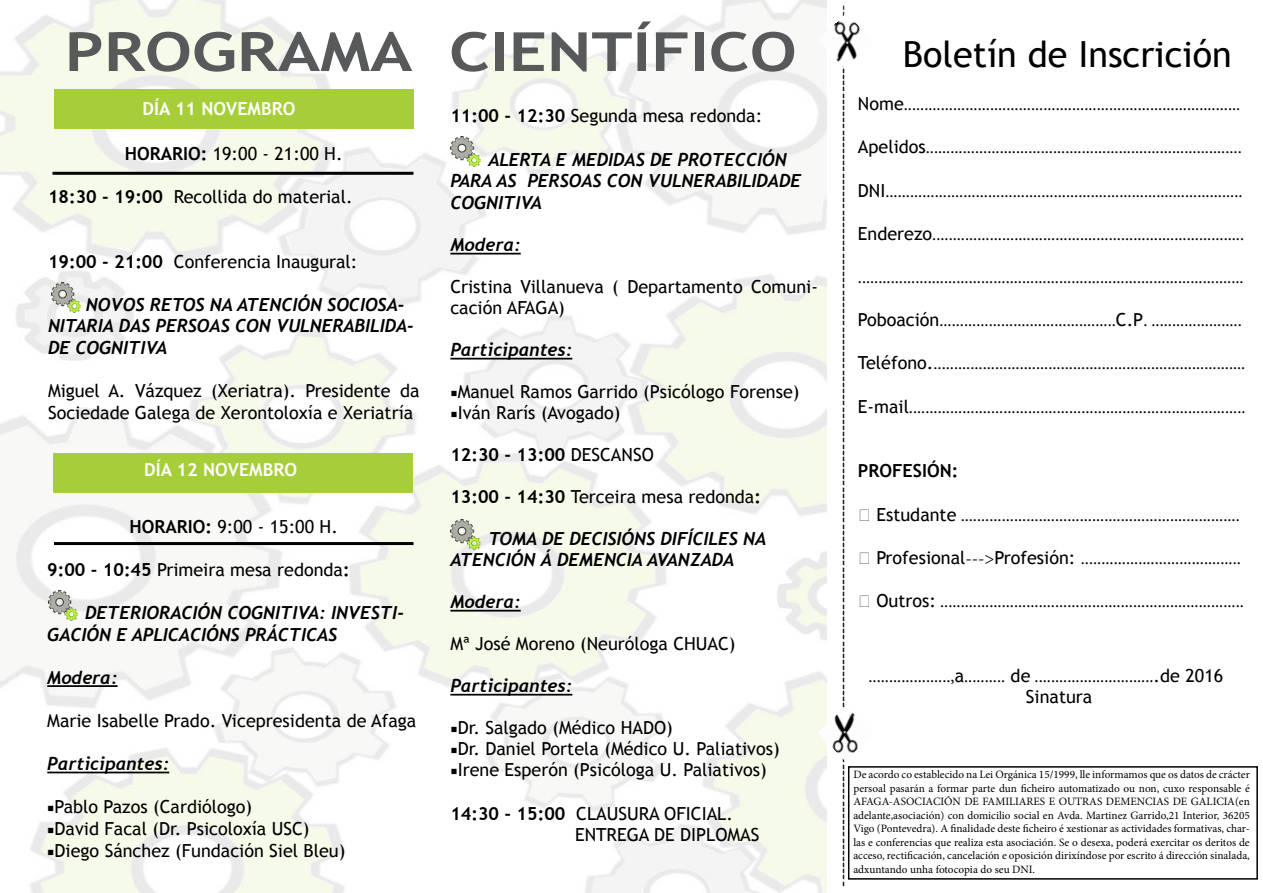
<style>
.page{position:relative;width:1263px;height:893px;background:#fff}
.page>*{position:absolute;margin:0;border:0;box-sizing:border-box;transform-origin:0 0}
.t1{font:700 54px "Trebuchet MS";color:#58595b;scale:1.24 1}
.t2{font:36px "Trebuchet MS";color:#000}
.t3{font:18px "Minion Pro";color:#000}
.t4{font:18px/21.6px "Trebuchet MS";color:#000}
.t5{font:italic 700 18px/21.6px "Trebuchet";color:#000}
.t6{font:700 18px "Minion Pro";color:#000}
.t7{font:700 18px "Trebuchet MS";color:#000}
.t8{font:700 18px "Trebuchet MS";color:#fff}
.t9{font:11.25px/13.5px "Minion Pro";color:#000;text-align:justify}
.s1{font-weight:700}
.s2{font-family:"Minion Pro";font-weight:600}
.s3{font-weight:400}
.s4{font-family:"Trebuchet MS"}
</style>
<div class="page">
<img style="left:0;top:0;width:827px;height:893px">
<div style="left:54px;top:89px;width:359px;height:40px;background:#a6ce39"></div>
<div style="left:53px;top:453px;width:360px;height:40px;background:#a6ce39"></div>
<hr style="left:47px;top:685px;width:71px;height:2px;background:#000">
<hr style="left:47px;top:772px;width:122px;height:1px;background:#000">
<img style="left:48px;top:591px;width:30px;height:29px">
<hr style="left:52px;top:172px;width:361px;height:3px;background:#000">
<hr style="left:54px;top:542px;width:359px;height:3px;background:#000">
<hr style="left:450px;top:253px;width:71px;height:1px;background:#000">
<hr style="left:450px;top:358px;width:122px;height:1px;background:#000">
<hr style="left:450px;top:610px;width:71px;height:1px;background:#000">
<hr style="left:450px;top:694px;width:122px;height:1px;background:#000">
<img style="left:450px;top:137px;width:30px;height:30px">
<img style="left:450px;top:519px;width:30px;height:30px">
<img style="left:51px;top:283px;width:30px;height:29px">
<div style="left:848px;top:766px;width:410px;height:114px;border:2px solid #000"></div>
<img style="left:818px;top:706px;width:40px;height:55px">
<img style="left:818px;top:13px;width:42px;height:55px">
<h1 class="t1" style="left:65px;top:18px;width:592px">PROGRAMA CIENTÍFICO</h1>
<p class="t8" style="left:143px;top:98px;width:154px">DÍA 11 NOVEMBRO</p>
<p class="t4" style="left:450px;top:105px;width:313px"><span class="s1">11:00 - 12:30</span> Segunda mesa redonda:</p>
<p class="t5" style="left:450px;top:149px;width:352px;text-indent:38px">ALERTA E MEDIDAS DE PROTECCIÓN<br>PARA AS PERSOAS CON VULNERABILIDADE<br>COGNITIVA</p>
<p class="t5" style="left:450px;top:234px;width:72px">Modera:</p>
<p class="t4" style="left:450px;top:277px;width:369px;line-height:21px">Cristina Villanueva ( Departamento Comuni&shy;cación AFAGA)</p>
<p class="t5" style="left:450px;top:339px;width:124px">Participantes:</p>
<p class="t4" style="left:450px;top:381px;width:351px"><span class="s2">■</span>Manuel Ramos Garrido (Psicólogo Forense)</p>
<p class="t4" style="left:450px;top:402px;width:172px"><span class="s2">■</span>Iván Rarís (Avogado)</p>
<p class="t7" style="left:450px;top:444px;width:205px">12:30 - 13:00 <span class="s3">DESCANSO</span></p>
<p class="t4" style="left:450px;top:486px;width:312px"><span class="s1">13:00 - 14:30</span> Terceira mesa redonda<span class="s1">:</span></p>
<p class="t5" style="left:450px;top:529px;width:317px;line-height:21px;text-indent:38px">TOMA DE DECISIÓNS DIFÍCILES NA<br>ATENCIÓN Á DEMENCIA AVANZADA</p>
<p class="t5" style="left:450px;top:591px;width:72px">Modera:</p>
<p class="t4" style="left:450px;top:633px;width:287px">Mª José Moreno (Neuróloga CHUAC)</p>
<p class="t5" style="left:450px;top:675px;width:124px">Participantes:</p>
<p class="t4" style="left:450px;top:717px;width:224px"><span class="s2">■</span>Dr. Salgado (Médico HADO)</p>
<p class="t4" style="left:450px;top:738px;width:331px"><span class="s2">■</span>Dr. Daniel Portela (Médico U. Paliativos)</p>
<p class="t4" style="left:450px;top:759px;width:318px"><span class="s2">■</span>Irene Esperón (Psicóloga U. Paliativos)</p>
<p class="t4" style="left:575px;top:803px;width:186px;text-indent:-125px"><span class="s1">14:30 - 15:00</span> CLAUSURA OFICIAL.<br>ENTREGA DE DIPLOMAS</p>
<p class="t4" style="left:125px;top:143px;width:219px"><span class="s1">HORARIO:</span> 19:00 - 21:00 H.</p>
<p class="t4" style="left:48px;top:186px;width:306px"><span class="s1">18:30 - 19:00</span> Recollida do material.</p>
<p class="t4" style="left:48px;top:251px;width:311px"><span class="s1">19:00 - 21:00</span> Conferencia Inaugural:</p>
<p class="t5" style="left:48px;top:294px;width:367px;text-indent:38px">NOVOS RETOS NA ATENCIÓN SOCIOSA-<br>NITARIA DAS PERSOAS CON VULNERABILIDA-<br>DE COGNITIVA</p>
<p class="t4" style="left:48px;top:380px;width:373px">Miguel A. Vázquez (Xeriatra). Presidente da<br>Sociedade Galega de Xerontoloxía e Xeriatría</p>
<p class="t8" style="left:144px;top:458px;width:154px">DÍA 12 NOVEMBRO</p>
<p class="t4" style="left:129px;top:516px;width:210px"><span class="s1">HORARIO:</span> 9:00 - 15:00 H.</p>
<p class="t4" style="left:47px;top:559px;width:304px"><span class="s1">9:00 - 10:45</span> Primeira mesa redonda<span class="s1">:</span></p>
<p class="t5" style="left:47px;top:602px;width:358px;text-indent:38px">DETERIORACIÓN COGNITIVA: INVESTI-<br>GACIÓN E APLICACIÓNS PRÁCTICAS</p>
<p class="t5" style="left:47px;top:667px;width:72px">Modera:</p>
<p class="t4" style="left:47px;top:710px;width:370px">Marie Isabelle Prado. Vicepresidenta de Afaga</p>
<p class="t5" style="left:47px;top:753px;width:124px">Participantes:</p>
<p class="t4" style="left:47px;top:796px;width:206px"><span class="s2">■</span>Pablo Pazos (Cardiólogo)</p>
<p class="t4" style="left:47px;top:818px;width:264px"><span class="s2">■</span>David Facal (Dr. Psicoloxía USC)</p>
<p class="t4" style="left:47px;top:840px;width:300px"><span class="s2">■</span>Diego Sánchez (Fundación Siel Bleu)</p>
<p class="t6" style="left:829px;top:887px;width:884px;rotate:-90deg">----------------------------------------------------------------------------------------------------------------------------------------<span class="s3">-------</span></p>
<h2 class="t2" style="left:903px;top:33px;width:330px">Boletín de Inscrición</h2>
<p class="t3" style="left:858px;top:92px;width:384px"><span class="s4">Nome</span>..................................................................................</p>
<p class="t3" style="left:858px;top:136px;width:385px"><span class="s4">Apelidos</span>.............................................................................</p>
<p class="t3" style="left:858px;top:179px;width:386px"><span class="s4">DNI</span>.......................................................................................</p>
<p class="t3" style="left:858px;top:222px;width:388px"><span class="s4">Enderezo</span>............................................................................</p>
<p class="t3" style="left:858px;top:265px;width:387px">..............................................................................................</p>
<p class="t3" style="left:858px;top:308px;width:385px"><span class="s4">Poboación</span>...........................................<span class="s4">C.P</span>. ......................</p>
<p class="t3" style="left:858px;top:352px;width:389px"><span class="s4">Teléfono.</span>............................................................................</p>
<p class="t3" style="left:858px;top:395px;width:389px"><span class="s4">E-mail</span>..................................................................................</p>
<p class="t7" style="left:858px;top:460px;width:102px">PROFESIÓN:</p>
<p class="t3" style="left:876px;top:503px;width:365px"><span class="s4">Estudante</span> ....................................................................</p>
<p class="t3" style="left:876px;top:546px;width:366px"><span class="s4">Profesional</span>---&gt;<span class="s4">Profesión:</span> .......................................</p>
<p class="t3" style="left:876px;top:589px;width:369px"><span class="s4">Outros:</span> ..........................................................................</p>
<p class="t3" style="left:868px;top:664px;width:356px">....................,<span class="s4">a</span>.......... <span class="s4">de</span> .............................<span class="s4">.de 2016</span></p>
<p class="t4" style="left:1026px;top:686px;width:68px">Sinatura</p>
<p class="t9" style="left:853px;top:768px;width:398px">De acordo co establecido na Lei Orgánica 15/1999, lle informamos que os datos de crácter persoal pasarán a formar parte dun ficheiro automatizado ou non, cuxo responsable é AFAGA-ASOCIACIÓN DE FAMILIARES E OUTRAS DEMENCIAS DE GALICIA(en adelante,asociación) con domicilio social en Avda. Martinez Garrido,21 Interior, 36205<br>Vigo (Pontevedra). A finalidade deste ficheiro é xestionar as actividades formativas, char&shy;las e conferencias que realiza esta asociación. Se o desexa, poderá exercitar os deritos de acceso, rectificación, cancelación e oposición dirixíndose por escrito á dirección sinalada, adxuntando unha fotocopia do seu DNI.</p>
</div>
